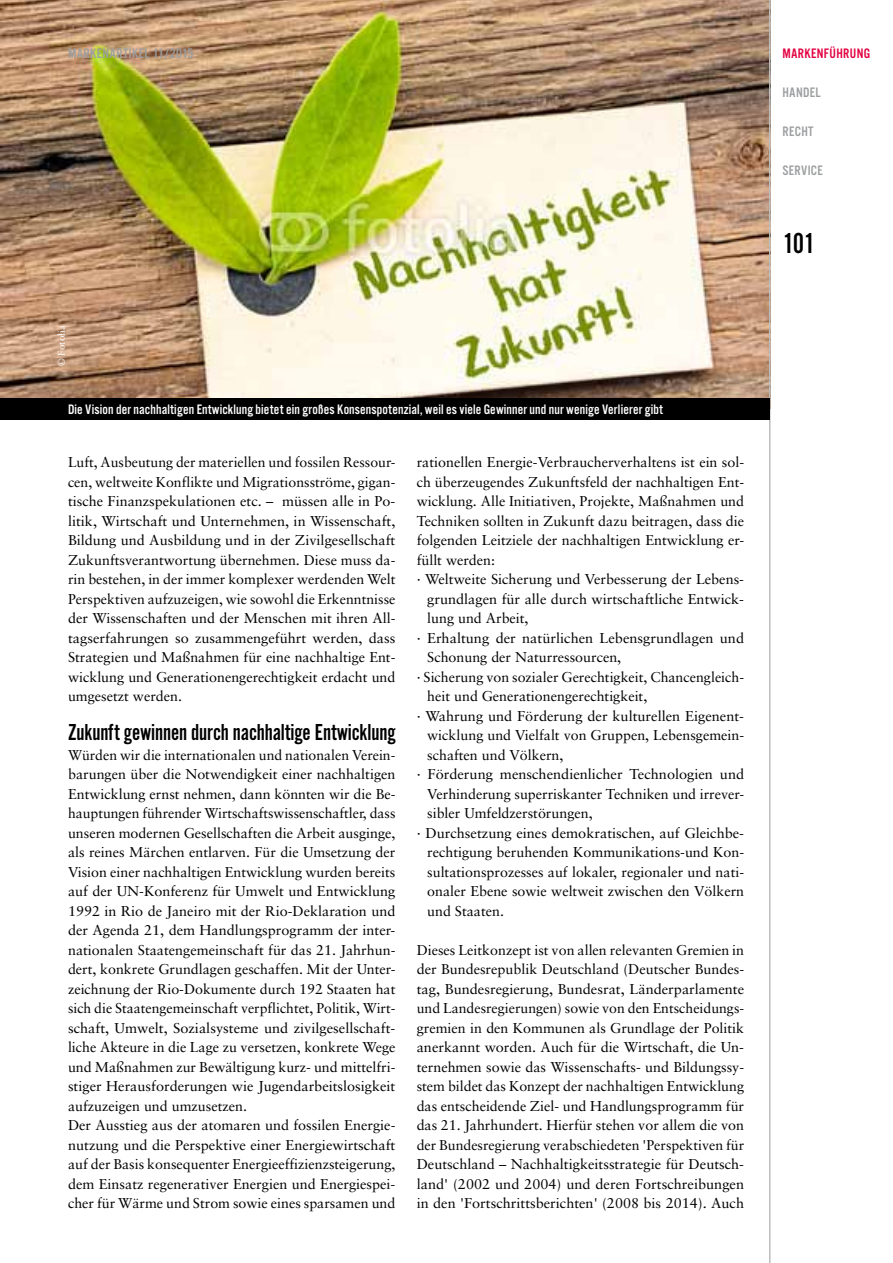
<style>
.page{position:relative;width:893px;height:1263px;background:#fff}
.page>*{position:absolute;margin:0;border:0;box-sizing:border-box;transform-origin:0 0}
.t1{font:30px "Alternate Got No 2 D";color:#000}
.t2{font:24px "Alternate Got No 2 D";letter-spacing:-.005em;color:#000}
.t3{font:14.25px/19.5px "Sabon";color:#000;text-align:justify}
.t4{font:14.25px "Alternate Got No 3 D";letter-spacing:.01em;color:#fff}
.t5{font:14.25px "Alternate Got No 3 D";letter-spacing:.025em;color:#9c9e9f}
.t6{font:14.25px "Alternate Got No 3 D";letter-spacing:.025em;color:#e20040}
.t7{font:9.75px "Sabon";letter-spacing:.015em;color:#fff}
</style>
<div class="page">
<img style="left:0;top:0;width:769px;height:398px">
<hr style="left:769px;top:0;width:1px;height:1263px;background:#bbbdbe">
<div style="left:0;top:398px;width:769px;height:22px;background:#000"></div>
<p class="t5" style="left:68px;top:46px;width:127px">markenartikel 11/2015</p>
<p class="t7" style="left:56px;top:366px;width:43px;rotate:-90deg">© Fotolia</p>
<p class="t4" style="left:68px;top:402px;width:596px">Die Vision der nachhaltigen Entwicklung bietet ein großes Konsenspotenzial, weil es viele Gewinner und nur wenige Verlierer gibt</p>
<p class="t3" style="left:68px;top:452px;width:329px">Luft, Ausbeutung der materiellen und fossilen Ressour&shy;cen, weltweite Konflikte und Migrationsströme, gigan&shy;tische Finanzspekulationen etc. – müssen alle in Po&shy;litik, Wirtschaft und Unternehmen, in Wissenschaft, Bildung und Ausbildung und in der Zivilgesellschaft Zukunftsverantwortung übernehmen. Diese muss da&shy;rin bestehen, in der immer komplexer werdenden Welt Perspektiven aufzuzeigen, wie sowohl die Erkenntnisse der Wissenschaften und der Menschen mit ihren All&shy;tagserfahrungen so zusammengeführt werden, dass Strategien und Maßnahmen für eine nachhaltige Ent&shy;wicklung und Generationengerechtigkeit erdacht und umgesetzt werden.</p>
<h2 class="t2" style="left:68px;top:720px;width:329px">Zukunft gewinnen durch nachhaltige Entwicklung</h2>
<p class="t3" style="left:68px;top:745px;width:329px;text-align:left">Würden wir die internationalen und nationalen Verein&shy;barungen über die Notwendigkeit einer nachhaltigen Entwicklung ernst nehmen, dann könnten wir die Be&shy;hauptungen führender Wirtschaftswissenschaftler, dass unseren modernen Gesellschaften die Arbeit ausginge, als reines Märchen entlarven. Für die Umsetzung der Vision einer nachhaltigen Entwicklung wurden bereits auf der UN-Konferenz für Umwelt und Entwicklung 1992 in Rio de Janeiro mit der Rio-Deklaration und der Agenda 21, dem Handlungsprogramm der inter&shy;nationalen Staatengemeinschaft für das 21. Jahrhun&shy;dert, konkrete Grundlagen geschaffen. Mit der Unter&shy;zeichnung der Rio-Dokumente durch 192 Staaten hat sich die Staatengemeinschaft verpflichtet, Politik, Wirt&shy;schaft, Umwelt, Sozialsysteme und zivilgesellschaft&shy;liche Akteure in die Lage zu versetzen, konkrete Wege und Maßnahmen zur Bewältigung kurz- und mittelfri&shy;stiger Herausforderungen wie Jugendarbeitslosigkeit aufzuzeigen und umzusetzen.<br>Der Ausstieg aus der atomaren und fossilen Energie&shy;nutzung und die Perspektive einer Energiewirtschaft auf der Basis konsequenter Energieeffizienzsteigerung, dem Einsatz regenerativer Energien und Energiespei&shy;cher für Wärme und Strom sowie eines sparsamen und</p>
<p class="t3" style="left:417px;top:452px;width:329px">rationellen Energie-Verbraucherverhaltens ist ein sol-</p>
<p class="t3" style="left:417px;top:472px;width:329px">ch überzeugendes Zukunftsfeld der nachhaltigen Ent-</p>
<p class="t3" style="left:417px;top:491px;width:329px">wicklung. Alle Initiativen, Projekte, Maßnahmen und</p>
<p class="t3" style="left:417px;top:511px;width:329px">Techniken sollten in Zukunft dazu beitragen, dass die</p>
<p class="t3" style="left:417px;top:530px;width:329px">folgenden Leitziele der nachhaltigen Entwicklung er-</p>
<p class="t3" style="left:417px;top:550px;width:80px">füllt werden:</p>
<p class="t3" style="left:417px;top:569px;width:329px">· Weltweite Sicherung und Verbesserung der Lebens-</p>
<p class="t3" style="left:427px;top:589px;width:318px">grundlagen für alle durch wirtschaftliche Entwick-</p>
<p class="t3" style="left:427px;top:608px;width:103px">lung und Arbeit,</p>
<p class="t3" style="left:417px;top:628px;width:329px">· Erhaltung der natürlichen Lebensgrundlagen und</p>
<p class="t3" style="left:427px;top:647px;width:195px">Schonung der Naturressourcen,</p>
<p class="t3" style="left:417px;top:667px;width:329px">· Sicherung von sozialer Gerechtigkeit, Chancengleich-</p>
<p class="t3" style="left:427px;top:686px;width:222px">heit und Generationengerechtigkeit,</p>
<p class="t3" style="left:417px;top:706px;width:329px">· Wahrung und Förderung der kulturellen Eigenent-</p>
<p class="t3" style="left:427px;top:725px;width:318px">wicklung und Vielfalt von Gruppen, Lebensgemein-</p>
<p class="t3" style="left:427px;top:745px;width:138px">schaften und Völkern,</p>
<p class="t3" style="left:417px;top:764px;width:329px">· Förderung menschendienlicher Technologien und</p>
<p class="t3" style="left:427px;top:784px;width:318px">Verhinderung superriskanter Techniken und irrever-</p>
<p class="t3" style="left:427px;top:803px;width:167px">sibler Umfeldzerstörungen,</p>
<p class="t3" style="left:417px;top:823px;width:329px">· Durchsetzung eines demokratischen, auf Gleichbe-</p>
<p class="t3" style="left:427px;top:842px;width:318px">rechtigung beruhenden Kommunikations-und Kon-</p>
<p class="t3" style="left:427px;top:862px;width:318px">sultationsprozesses auf lokaler, regionaler und nati-</p>
<p class="t3" style="left:427px;top:881px;width:318px">onaler Ebene sowie weltweit zwischen den Völkern</p>
<p class="t3" style="left:427px;top:901px;width:78px">und Staaten.</p>
<p class="t3" style="left:417px;top:940px;width:329px">Dieses Leitkonzept ist von allen relevanten Gremien in der Bundesrepublik Deutschland (Deutscher Bundes&shy;tag, Bundesregierung, Bundesrat, Länderparlamente und Landesregierungen) sowie von den Entscheidungs&shy;gremien in den Kommunen als Grundlage der Politik anerkannt worden. Auch für die Wirtschaft, die Un&shy;ternehmen sowie das Wissenschafts- und Bildungssy&shy;stem bildet das Konzept der nachhaltigen Entwicklung das entscheidende Ziel- und Handlungsprogramm für das 21. Jahrhundert. Hierfür stehen vor allem die von der Bundesregierung verabschiedeten 'Perspektiven für Deutschland – Nachhaltigkeitsstrategie für Deutsch&shy;land' (2002 und 2004) und deren Fortschreibungen in den 'Fortschrittsberichten' (2008 bis 2014). Auch</p>
<p class="t6" style="left:782px;top:46px;width:75px">MARKENFÜHRUNG</p>
<p class="t5" style="left:782px;top:85px;width:34px">HANDEL</p>
<p class="t5" style="left:782px;top:124px;width:14px">RECHT</p>
<p class="t5" style="left:782px;top:163px;width:32px">SERVICE</p>
<h1 class="t1" style="left:783px;top:227px;width:34px">101</h1>
</div>
